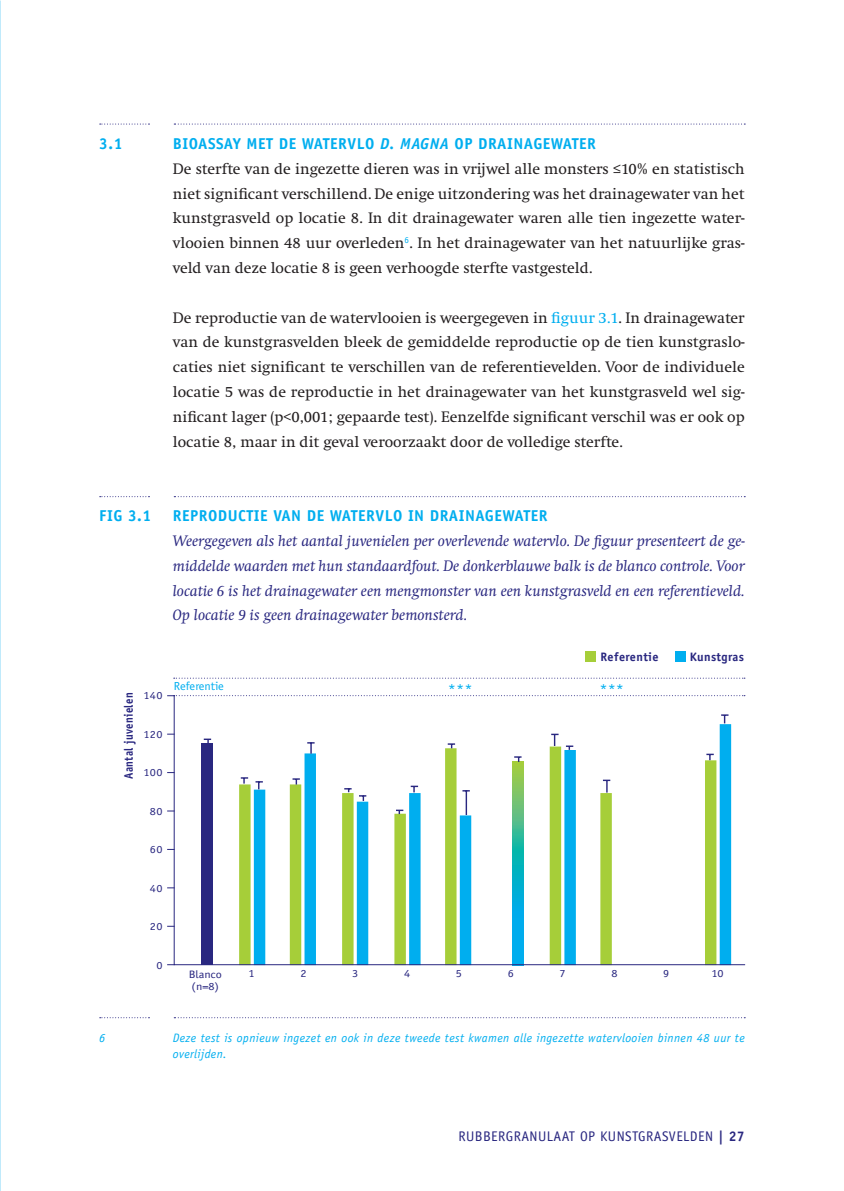
<style>
.page{position:relative;width:844px;height:1191px;background:#fff}
.page>*{position:absolute;margin:0;border:0;box-sizing:border-box;transform-origin:0 0}
.t1{font:15.75px/24.8px "Swift";color:#231f20;text-align:justify}
.t2{font:italic 15.75px/24.8px "Swift";color:#292780;text-align:justify}
.t3{font:700 15.75px "Officina Sans";letter-spacing:.03em;color:#00aeef}
.t4{font:15.75px "Officina Sans";color:#00aeef;scale:1.05 1}
.t5{font:14px "Officina Sans";letter-spacing:.03em;color:#292780}
.t6{font:italic 12.25px/15.8px "Officina Sans";letter-spacing:.03em;color:#00aeef}
.t7{font:700 12.25px "Officina Sans";letter-spacing:.03em;color:#292780}
.t8{font:700 12.25px "Officina Sans";letter-spacing:.03em;color:#292780;scale:.88 1}
.t9{font:11.72px "Officina Sans";color:#00aeef;scale:1.05 1}
.t10{font:10.85px "Officina Sans";letter-spacing:.03em;color:#292780;scale:1.14 1}
.s1{font-style:italic}
.s2{color:#00aeef}
.s3{font-weight:700}
</style>
<div class="page">
<svg style="left:174px;top:124px;width:571px;height:1px"></svg>
<svg style="left:100px;top:124px;width:49px;height:1px"></svg>
<img style="left:0;top:0;width:1px;height:1191px">
<svg style="left:174px;top:496px;width:571px;height:1px"></svg>
<svg style="left:100px;top:496px;width:49px;height:1px"></svg>
<svg style="left:173px;top:695px;width:572px;height:270px"></svg>
<div style="left:585px;top:651px;width:10px;height:10px;background:#a6ce39"></div>
<div style="left:675px;top:651px;width:10px;height:10px;background:#00aeef"></div>
<svg style="left:174px;top:1017px;width:571px;height:1px"></svg>
<svg style="left:100px;top:1017px;width:49px;height:1px"></svg>
<svg style="left:167px;top:695px;width:577px;height:1px"></svg>
<svg style="left:174px;top:677px;width:570px;height:1px"></svg>
<p class="t3" style="left:99px;top:134px;width:25px">3.1</p>
<p class="t3" style="left:173px;top:134px;width:424px">BIOASSAY MET DE WATERVLO <span class="s1">D. MAGNA</span> OP DRAINAGEWATER</p>
<p class="t1" style="left:173px;top:156px;width:573px">De sterfte van de ingezette dieren was in vrijwel alle monsters ≤10% en statistisch niet significant verschillend. De enige uitzondering was het drainagewater van het kunstgrasveld op locatie 8. In dit drainagewater waren alle tien ingezette water&shy;vlooien binnen 48 uur overleden<sup>6</sup>. In het drainagewater van het natuurlijke gras&shy;veld van deze locatie 8 is geen verhoogde sterfte vastgesteld.</p>
<p class="t1" style="left:173px;top:305px;width:573px">De reproductie van de watervlooien is weergegeven in <span class="s2">figuur 3.1</span>. In drainagewater van de kunstgrasvelden bleek de gemiddelde reproductie op de tien kunstgraslo&shy;caties niet significant te verschillen van de referentievelden. Voor de individuele locatie 5 was de reproductie in het drainagewater van het kunstgrasveld wel sig&shy;nificant lager (p&lt;0,001; gepaarde test). Eenzelfde significant verschil was er ook op locatie 8, maar in dit geval veroorzaakt door de volledige sterfte.</p>
<p class="t3" style="left:99px;top:506px;width:53px">FIG 3.1</p>
<p class="t3" style="left:173px;top:506px;width:376px">REPRODUCTIE VAN DE WATERVLO IN DRAINAGEWATER</p>
<p class="t2" style="left:173px;top:528px;width:573px">Weergegeven als het aantal juvenielen per overlevende watervlo. De figuur presenteert de ge&shy;middelde waarden met hun standaardfout. De donkerblauwe balk is de blanco controle. Voor locatie 6 is het drainagewater een mengmonster van een kunstgrasveld en een referentieveld.<br>Op locatie 9 is geen drainagewater bemonsterd.</p>
<p class="t8" style="left:121px;top:779px;width:100px;rotate:-90deg">Aantal juvenielen</p>
<p class="t10" style="left:143px;top:689px;width:18px">140</p>
<p class="t10" style="left:143px;top:727px;width:18px">120</p>
<p class="t10" style="left:143px;top:766px;width:18px">100</p>
<p class="t10" style="left:150px;top:804px;width:13px">80</p>
<p class="t10" style="left:150px;top:843px;width:13px">60</p>
<p class="t10" style="left:150px;top:881px;width:13px">40</p>
<p class="t10" style="left:150px;top:920px;width:13px">20</p>
<p class="t10" style="left:156px;top:958px;width:7px">0</p>
<p class="t7" style="left:600px;top:649px;width:60px">Referentie</p>
<p class="t7" style="left:689px;top:649px;width:55px">Kunstgras</p>
<p class="t9" style="left:174px;top:679px;width:49px">Referentie</p>
<p class="t4" style="left:447px;top:680px;width:25px">***</p>
<p class="t4" style="left:599px;top:680px;width:25px">***</p>
<p class="t10" style="left:189px;top:967px;width:31px">Blanco</p>
<p class="t10" style="left:248px;top:966px;width:7px">1</p>
<p class="t10" style="left:300px;top:966px;width:7px">2</p>
<p class="t10" style="left:352px;top:966px;width:7px">3</p>
<p class="t10" style="left:404px;top:966px;width:7px">4</p>
<p class="t10" style="left:455px;top:966px;width:7px">5</p>
<p class="t10" style="left:507px;top:966px;width:7px">6</p>
<p class="t10" style="left:559px;top:966px;width:7px">7</p>
<p class="t10" style="left:611px;top:966px;width:7px">8</p>
<p class="t10" style="left:663px;top:966px;width:7px">9</p>
<p class="t10" style="left:711px;top:966px;width:12px">10</p>
<p class="t10" style="left:191px;top:980px;width:26px">(n=8)</p>
<p class="t6" style="left:99px;top:1030px;width:8px">6</p>
<p class="t6" style="left:173px;top:1030px;width:573px">Deze test is opnieuw ingezet en ook in deze tweede test kwamen alle ingezette watervlooien binnen 48 uur te overlijden.</p>
<p class="t5" style="left:458px;top:1128px;width:288px">RUBBERGRANULAAT OP KUNSTGRASVELDEN <span class="s3">| 27</span></p>
</div>
